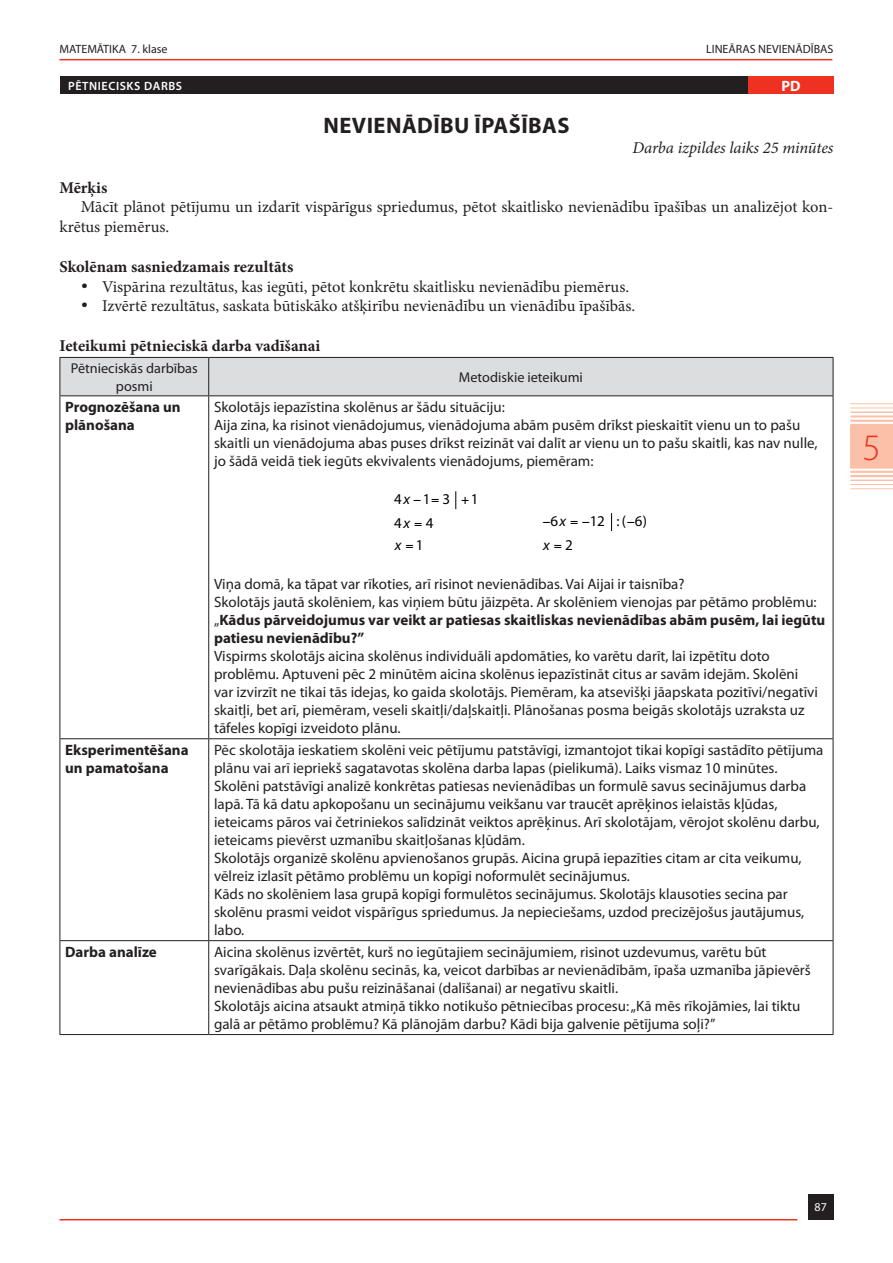
<style>
.page{position:relative;width:893px;height:1263px;background:#fff}
.page>*{position:absolute;margin:0;border:0;box-sizing:border-box;transform-origin:0 0}
.t1{font:300 37.5px "Myriad Pro";color:#ef3122}
.t2{font:700 22.5px "Myriad Pro";letter-spacing:.02em;color:#231f20}
.t3{font:16.5px/19.8px "Minion Pro";color:#231f20}
.t4{font:700 16.5px "Minion Pro";color:#231f20}
.t5{font:italic 16.5px "Minion Pro";letter-spacing:-.005em;color:#231f20}
.t6{font:15px/18px "Myriad Pro";color:#231f20}
.t7{font:700 15px/18px "Myriad Pro";color:#231f20}
.t8{font:15px "Myriad Pro";color:#000}
.t9{font:italic 15px "Myriad Pro";color:#000}
.t10{font:700 15px "Myriad Pro";color:#fff}
.t11{font:14.25px/17.1px "Myriad Pro";color:#231f20;text-align:center}
.t12{font:12px "Myriad Pro";color:#231f20}
.t13{font:600 12px "Myriad Pro";letter-spacing:.05em;color:#fff}
.t14{font:12px "Myriad Pro";color:#fff}
.s1{font-style:italic}
.s2{font-weight:700}
</style>
<div class="page">
<hr style="left:60px;top:59px;width:772px;height:1px;background:#ef3122">
<div style="left:808px;top:1194px;width:25px;height:25px;background:#231f20"></div>
<hr style="left:60px;top:1219px;width:737px;height:1px;background:#ef3122">
<hr style="left:850px;top:403px;width:43px;height:1px;background:#fbc1a8">
<hr style="left:850px;top:408px;width:43px;height:1px;background:#fbc1a8">
<hr style="left:850px;top:411px;width:43px;height:2px;background:#fbc1a8">
<hr style="left:850px;top:415px;width:43px;height:2px;background:#fbc1a8">
<hr style="left:850px;top:420px;width:43px;height:2px;background:#fbc1a8">
<hr style="left:850px;top:424px;width:43px;height:2px;background:#fbc1a8">
<hr style="left:850px;top:466px;width:43px;height:3px;background:#fbc1a8">
<hr style="left:850px;top:471px;width:43px;height:2px;background:#fbc1a8">
<hr style="left:850px;top:475px;width:43px;height:2px;background:#fbc1a8">
<hr style="left:850px;top:479px;width:43px;height:2px;background:#fbc1a8">
<hr style="left:850px;top:484px;width:43px;height:1px;background:#fbc1a8">
<hr style="left:850px;top:488px;width:43px;height:1px;background:#fbc1a8">
<div style="left:850px;top:425px;width:43px;height:43px;background:#fbc1a8"></div>
<div style="left:61px;top:358px;width:772px;height:37px;background:#dcdddf"></div>
<hr style="left:208px;top:358px;width:1px;height:37px;background:#231f20">
<hr style="left:208px;top:396px;width:1px;height:342px;background:#231f20">
<hr style="left:60px;top:738px;width:149px;height:1px;background:#231f20">
<hr style="left:209px;top:738px;width:624px;height:1px;background:#231f20">
<hr style="left:208px;top:739px;width:1px;height:201px;background:#231f20">
<hr style="left:60px;top:940px;width:149px;height:1px;background:#231f20">
<hr style="left:209px;top:940px;width:624px;height:1px;background:#231f20">
<hr style="left:208px;top:941px;width:1px;height:93px;background:#231f20">
<hr style="left:60px;top:396px;width:1px;height:342px;background:#231f20">
<hr style="left:833px;top:396px;width:1px;height:342px;background:#231f20">
<hr style="left:60px;top:739px;width:1px;height:201px;background:#231f20">
<hr style="left:833px;top:739px;width:1px;height:201px;background:#231f20">
<hr style="left:60px;top:941px;width:1px;height:93px;background:#231f20">
<hr style="left:833px;top:941px;width:1px;height:93px;background:#231f20">
<hr style="left:60px;top:1034px;width:149px;height:1px;background:#231f20">
<hr style="left:209px;top:1034px;width:624px;height:1px;background:#231f20">
<hr style="left:60px;top:357px;width:149px;height:1px;background:#231f20">
<hr style="left:60px;top:358px;width:1px;height:37px;background:#231f20">
<hr style="left:209px;top:357px;width:624px;height:1px;background:#231f20">
<hr style="left:833px;top:358px;width:1px;height:37px;background:#231f20">
<hr style="left:60px;top:395px;width:149px;height:1px;background:#231f20">
<hr style="left:209px;top:395px;width:624px;height:1px;background:#231f20">
<svg style="left:455px;top:491px;width:1px;height:18px"></svg>
<svg style="left:611px;top:513px;width:1px;height:18px"></svg>
<div style="left:60px;top:77px;width:773px;height:17px;background:#231f20"></div>
<div style="left:748px;top:77px;width:85px;height:17px;background:#ef3122"></div>
<p class="t12" style="left:60px;top:42px;width:110px">MATEMĀTIKA 7. klase</p>
<p class="t12" style="left:706px;top:42px;width:129px">LINEĀRAS NEVIENĀDĪBAS</p>
<p class="t13" style="left:68px;top:78px;width:116px">PĒTNIECISKS DARBS</p>
<p class="t10" style="left:781px;top:76px;width:21px">PD</p>
<h2 class="t2" style="left:323px;top:111px;width:248px">NEVIENĀDĪBU ĪPAŠĪBAS</h2>
<p class="t5" style="left:632px;top:136px;width:203px">Darba izpildes laiks 25 minūtes</p>
<p class="t4" style="left:60px;top:176px;width:49px">Mērķis</p>
<p class="t3" style="left:60px;top:197px;width:775px;text-indent:21px">Mācīt plānot pētījumu un izdarīt vispārīgus spriedumus, pētot skaitlisko nevienādību īpašības un analizējot kon&shy;krētus piemērus.</p>
<p class="t4" style="left:60px;top:255px;width:235px">Skolēnam sasniedzamais rezultāts</p>
<p class="t3" style="left:81px;top:277px;width:550px">• Vispārina rezultātus, kas iegūti, pētot konkrētu skaitlisku nevienādību piemērus.</p>
<p class="t3" style="left:81px;top:296px;width:556px">• Izvērtē rezultātus, saskata būtiskāko atšķirību nevienādību un vienādību īpašībās.</p>
<p class="t4" style="left:60px;top:334px;width:262px">Ieteikumi pētnieciskā darba vadīšanai</p>
<p class="t11" style="left:71px;top:360px;width:128px">Pētnieciskās darbības posmi</p>
<p class="t11" style="left:459px;top:368px;width:125px">Metodiskie ieteikumi</p>
<p class="t7" style="left:65px;top:398px;width:117px">Prognozēšana un plānošana</p>
<p class="t6" style="left:214px;top:398px;width:605px">Skolotājs iepazīstina skolēnus ar šādu situāciju:<br>Aija zina, ka risinot vienādojumus, vienādojuma abām pusēm drīkst pieskaitīt vienu un to pašu skaitli un vienādojuma abas puses drīkst reizināt vai dalīt ar vienu un to pašu skaitli, kas nav nulle, jo šādā veidā tiek iegūts ekvivalents vienādojums, piemēram:</p>
<p class="t8" style="left:394px;top:490px;width:58px">4<span class="s1">x</span>−1 3</p>
<p class="t8" style="left:471px;top:490px;width:9px">1</p>
<p class="t8" style="left:394px;top:514px;width:17px">4<span class="s1">x</span></p>
<p class="t8" style="left:426px;top:514px;width:9px">4</p>
<p class="t8" style="left:416px;top:536px;width:9px">1</p>
<p class="t8" style="left:617px;top:512px;width:32px">:( )</p>
<p class="t8" style="left:542px;top:512px;width:25px">−6<span class="s1">x</span></p>
<p class="t8" style="left:582px;top:512px;width:25px">−12</p>
<p class="t8" style="left:627px;top:512px;width:17px">−6</p>
<p class="t8" style="left:565px;top:535px;width:9px">2</p>
<p class="t9" style="left:543px;top:535px;width:8px">x</p>
<p class="t9" style="left:395px;top:536px;width:8px">x</p>
<p class="t6" style="left:214px;top:575px;width:613px">Viņa domā, ka tāpat var rīkoties, arī risinot nevienādības. Vai Aijai ir taisnība?<br>Skolotājs jautā skolēniem, kas viņiem būtu jāizpēta. Ar skolēniem vienojas par pētāmo problēmu: „<span class="s2">Kādus pārveidojumus var veikt ar patiesas skaitliskas nevienādības abām pusēm, lai iegūtu patiesu nevienādību?”</span></p>
<p class="t6" style="left:214px;top:647px;width:605px">Vispirms skolotājs aicina skolēnus individuāli apdomāties, ko varētu darīt, lai izpētītu doto problēmu. Aptuveni pēc 2 minūtēm aicina skolēnus iepazīstināt citus ar savām idejām. Skolēni var izvirzīt ne tikai tās idejas, ko gaida skolotājs. Piemēram, ka atsevišķi jāapskata pozitīvi/negatīvi skaitļi, bet arī, piemēram, veseli skaitļi/daļskaitļi. Plānošanas posma beigās skolotājs uzraksta uz tāfeles kopīgi izveidoto plānu.</p>
<p class="t7" style="left:65px;top:741px;width:125px">Eksperimentēšana un pamatošana</p>
<p class="t6" style="left:214px;top:741px;width:611px">Pēc skolotāja ieskatiem skolēni veic pētījumu patstāvīgi, izmantojot tikai kopīgi sastādīto pētījuma plānu vai arī iepriekš sagatavotas skolēna darba lapas (pielikumā). Laiks vismaz 10 minūtes.<br>Skolēni patstāvīgi analizē konkrētas patiesas nevienādības un formulē savus secinājumus darba lapā. Tā kā datu apkopošanu un secinājumu veikšanu var traucēt aprēķinos ielaistās kļūdas, ieteicams pāros vai četriniekos salīdzināt veiktos aprēķinus. Arī skolotājam, vērojot skolēnu darbu, ieteicams pievērst uzmanību skaitļošanas kļūdām.<br>Skolotājs organizē skolēnu apvienošanos grupās. Aicina grupā iepazīties citam ar cita veikumu, vēlreiz izlasīt pētāmo problēmu un kopīgi noformulēt secinājumus.<br>Kāds no skolēniem lasa grupā kopīgi formulētos secinājumus. Skolotājs klausoties secina par skolēnu prasmi veidot vispārīgus spriedumus. Ja nepieciešams, uzdod precizējošus jautājumus, labo.</p>
<p class="t7" style="left:65px;top:943px;width:93px">Darba analīze</p>
<p class="t6" style="left:214px;top:943px;width:598px">Aicina skolēnus izvērtēt, kurš no iegūtajiem secinājumiem, risinot uzdevumus, varētu būt svarīgākais. Daļa skolēnu secinās, ka, veicot darbības ar nevienādībām, īpaša uzmanība jāpievērš nevienādības abu pušu reizināšanai (dalīšanai) ar negatīvu skaitli.<br>Skolotājs aicina atsaukt atmiņā tikko notikušo pētniecības procesu: „Kā mēs rīkojāmies, lai tiktu galā ar pētāmo problēmu? Kā plānojām darbu? Kādi bija galvenie pētījuma soļi?”</p>
<h1 class="t1" style="left:863px;top:427px;width:20px">5</h1>
<p class="t14" style="left:814px;top:1200px;width:14px">87</p>
</div>
